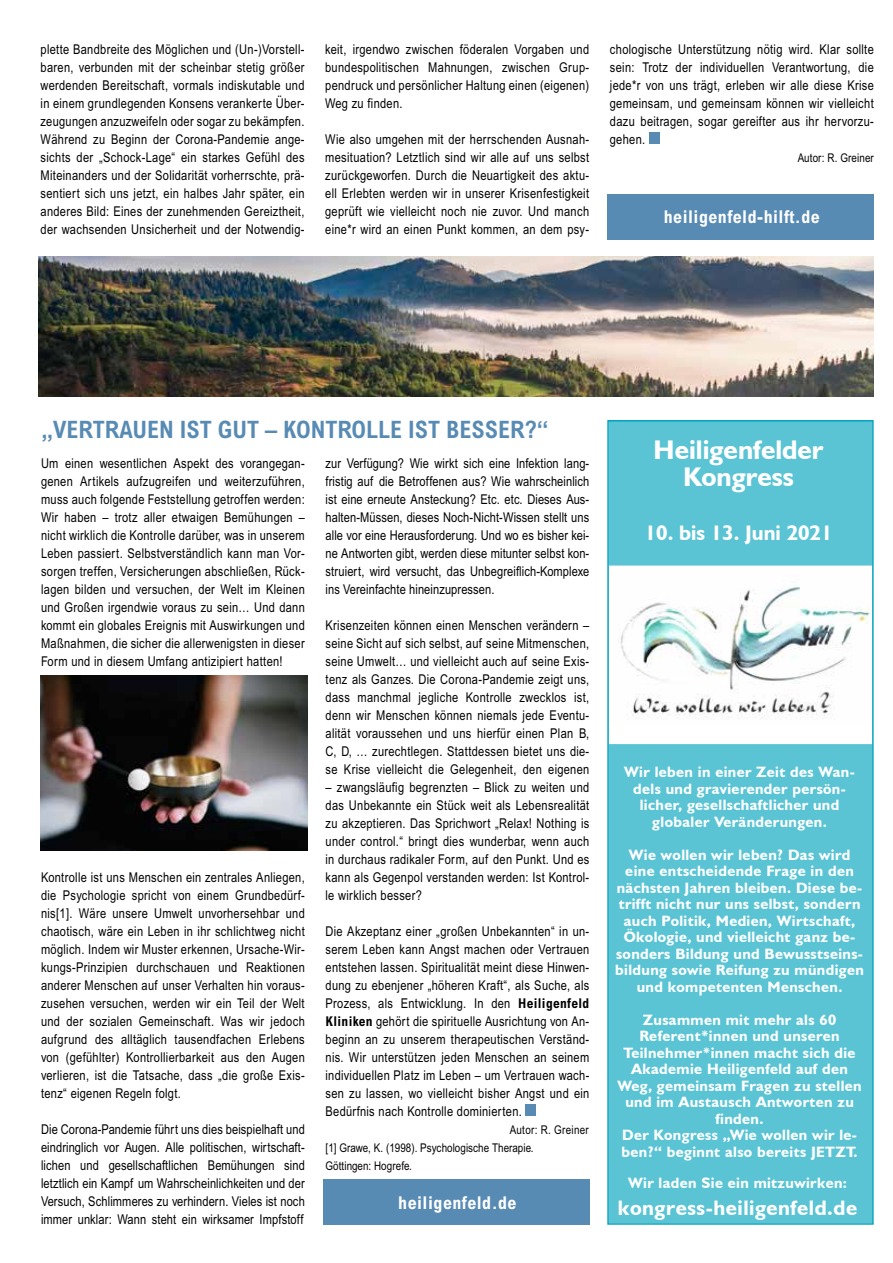
<style>
.page{position:relative;width:893px;height:1263px;background:#fff}
.page>*{position:absolute;margin:0;border:0;box-sizing:border-box;transform-origin:0 0}
.t1{font:700 27px/27px "Humanist 521 BT";color:#fff;text-align:center}
.t2{font:700 condensed 24px "Arial MT Std";color:#588bb4}
.t3{font:700 21px "Humanist 521 BT";letter-spacing:.025em;color:#fff}
.t4{font:700 21px "Humanist 521 BT";color:#fff}
.t5{font:700 condensed 17.7px "Arial MT Std";letter-spacing:.025em;color:#fff}
.t6{font:700 15px/16.5px "Humanist 521 BT";letter-spacing:.025em;color:#fff;text-align:center}
.t7{font:13.5px/18px "Arial Narrow MT Std";letter-spacing:.025em;color:#000;text-align:justify}
.t8{font:12px/18px "Arial Narrow MT Std";letter-spacing:.005em;color:#000}
.s1{font-family:"Arial MT Std";font-weight:700;font-stretch:condensed}
</style>
<div class="page">
<div style="left:649px;top:133px;width:10px;height:11px;background:#588bb4"></div>
<img style="left:38px;top:256px;width:836px;height:140px">
<div style="left:607px;top:194px;width:267px;height:46px;background:#588bb4"></div>
<div style="left:607px;top:418px;width:267px;height:149px;background:#5ac4d4;border:2px solid #fff"></div>
<div style="left:607px;top:743px;width:267px;height:482px;background:#5ac4d4;border:2px solid #fff"></div>
<img style="left:620px;top:585px;width:250px;height:133px">
<div style="left:607px;top:420px;width:267px;height:805px;border:2px solid #00a4be"></div>
<div style="left:526px;top:1105px;width:10px;height:11px;background:#588bb4"></div>
<img style="left:40px;top:675px;width:267px;height:175px">
<div style="left:323px;top:1179px;width:266px;height:46px;background:#588bb4"></div>
<p class="t7" style="left:41px;top:40px;width:265px">plette Bandbreite des Möglichen und (Un-)Vorstell&shy;baren, verbunden mit der scheinbar stetig größer werdenden Bereitschaft, vormals indiskutable und in einem grundlegenden Konsens verankerte Über&shy;zeugungen anzuzweifeln oder sogar zu bekämpfen.<br>Während zu Beginn der Corona-Pandemie ange&shy;sichts der „Schock-Lage“ ein starkes Gefühl des Miteinanders und der Solidarität vorherrschte, prä&shy;sentiert sich uns jetzt, ein halbes Jahr später, ein anderes Bild: Eines der zunehmenden Gereiztheit, der wachsenden Unsicherheit und der Notwendig-</p>
<p class="t7" style="left:325px;top:40px;width:265px">keit, irgendwo zwischen föderalen Vorgaben und bundespolitischen Mahnungen, zwischen Grup&shy;pendruck und persönlicher Haltung einen (eigenen)<br>Weg zu finden.</p>
<p class="t7" style="left:325px;top:130px;width:265px">Wie also umgehen mit der herrschenden Ausnah&shy;mesituation? Letztlich sind wir alle auf uns selbst zurückgeworfen. Durch die Neuartigkeit des aktu&shy;ell Erlebten werden wir in unserer Krisenfestigkeit geprüft wie vielleicht noch nie zuvor. Und manch eine*r wird an einen Punkt kommen, an dem psy-</p>
<p class="t7" style="left:610px;top:40px;width:265px">chologische Unterstützung nötig wird. Klar sollte sein: Trotz der individuellen Verantwortung, die jede*r von uns trägt, erleben wir alle diese Krise gemeinsam, und gemeinsam können wir vielleicht dazu beitragen, sogar gereifter aus ihr hervorzu&shy;gehen.</p>
<p class="t8" style="left:798px;top:149px;width:78px">Autor: R. Greiner</p>
<h3 class="t5" style="left:664px;top:207px;width:158px">heiligenfeld-hilft.de</h3>
<h2 class="t2" style="left:41px;top:415px;width:509px">„VERTRAUEN IST GUT – KONTROLLE IST BESSER?“</h2>
<p class="t7" style="left:41px;top:454px;width:265px">Um einen wesentlichen Aspekt des vorangegan&shy;genen Artikels aufzugreifen und weiterzuführen, muss auch folgende Feststellung getroffen werden:<br>Wir haben – trotz aller etwaigen Bemühungen – nicht wirklich die Kontrolle darüber, was in unserem Leben passiert. Selbstverständlich kann man Vor&shy;sorgen treffen, Versicherungen abschließen, Rück&shy;lagen bilden und versuchen, der Welt im Kleinen und Großen irgendwie voraus zu sein… Und dann kommt ein globales Ereignis mit Auswirkungen und Maßnahmen, die sicher die allerwenigsten in dieser Form und in diesem Umfang antizipiert hatten!</p>
<p class="t7" style="left:41px;top:868px;width:265px">Kontrolle ist uns Menschen ein zentrales Anliegen, die Psychologie spricht von einem Grundbedürf&shy;nis[1]. Wäre unsere Umwelt unvorhersehbar und chaotisch, wäre ein Leben in ihr schlichtweg nicht möglich. Indem wir Muster erkennen, Ursache-Wir&shy;kungs-Prinzipien durchschauen und Reaktionen anderer Menschen auf unser Verhalten hin voraus&shy;zusehen versuchen, werden wir ein Teil der Welt und der sozialen Gemeinschaft. Was wir jedoch aufgrund des alltäglich tausendfachen Erlebens von (gefühlter) Kontrollierbarkeit aus den Augen verlieren, ist die Tatsache, dass „die große Exis&shy;tenz“ eigenen Regeln folgt.</p>
<p class="t7" style="left:41px;top:1120px;width:265px">Die Corona-Pandemie führt uns dies beispielhaft und eindringlich vor Augen. Alle politischen, wirtschaft&shy;lichen und gesellschaftlichen Bemühungen sind letztlich ein Kampf um Wahrscheinlichkeiten und der Versuch, Schlimmeres zu verhindern. Vieles ist noch immer unklar: Wann steht ein wirksamer Impfstoff</p>
<p class="t7" style="left:326px;top:454px;width:265px">zur Verfügung? Wie wirkt sich eine Infektion lang&shy;fristig auf die Betroffenen aus? Wie wahrscheinlich ist eine erneute Ansteckung? Etc. etc. Dieses Aus&shy;halten-Müssen, dieses Noch-Nicht-Wissen stellt uns alle vor eine Herausforderung. Und wo es bisher kei&shy;ne Antworten gibt, werden diese mitunter selbst kon&shy;struiert, wird versucht, das Unbegreiflich-Komplexe ins Vereinfachte hineinzupressen.</p>
<p class="t7" style="left:326px;top:616px;width:265px">Krisenzeiten können einen Menschen verändern – seine Sicht auf sich selbst, auf seine Mitmenschen, seine Umwelt… und vielleicht auch auf seine Exis&shy;tenz als Ganzes. Die Corona-Pandemie zeigt uns, dass manchmal jegliche Kontrolle zwecklos ist, denn wir Menschen können niemals jede Eventu&shy;alität voraussehen und uns hierfür einen Plan B, C, D, … zurechtlegen. Stattdessen bietet uns die&shy;se Krise vielleicht die Gelegenheit, den eigenen</p>
<p class="t7" style="left:326px;top:778px;width:265px">– zwangsläufig begrenzten – Blick zu weiten und das Unbekannte ein Stück weit als Lebensrealität zu akzeptieren. Das Sprichwort „Relax! Nothing is under control.“ bringt dies wunderbar, wenn auch in durchaus radikaler Form, auf den Punkt. Und es kann als Gegenpol verstanden werden: Ist Kontrol&shy;le wirklich besser?</p>
<p class="t7" style="left:326px;top:922px;width:265px">Die Akzeptanz einer „großen Unbekannten“ in un&shy;serem Leben kann Angst machen oder Vertrauen entstehen lassen. Spiritualität meint diese Hinwen&shy;dung zu ebenjener „höheren Kraft“, als Suche, als Prozess, als Entwicklung. In den <span class="s1">Heiligenfeld Kliniken</span> gehört die spirituelle Ausrichtung von An&shy;beginn an zu unserem therapeutischen Verständ&shy;nis. Wir unterstützen jeden Menschen an seinem individuellen Platz im Leben – um Vertrauen wach&shy;sen zu lassen, wo vielleicht bisher Angst und ein Bedürfnis nach Kontrolle dominierten.</p>
<p class="t8" style="left:326px;top:1121px;width:265px;text-indent:184px">Autor: R. Greiner [1] Grawe, K. (1998). Psychologische Therapie.<br>Göttingen: Hogrefe.</p>
<h3 class="t5" style="left:398px;top:1192px;width:120px">heiligenfeld.de</h3>
<h1 class="t1" style="left:654px;top:435px;width:171px">Heiligenfelder<br>Kongress</h1>
<h3 class="t4" style="left:645px;top:519px;width:189px">10. bis 13. Juni 2021</h3>
<p class="t6" style="left:624px;top:764px;width:232px">Wir leben in einer Zeit des Wan&shy;dels und gravierender persön&shy;licher, gesellschaftlicher und globaler Veränderungen.</p>
<p class="t6" style="left:615px;top:846px;width:250px">Wie wollen wir leben? Das wird eine entscheidende Frage in den nächsten Jahren bleiben. Diese be&shy;trifft nicht nur uns selbst, sondern auch Politik, Medien, Wirtschaft, Ökologie, und vielleicht ganz be&shy;sonders Bildung und Bewusstseins&shy;bildung sowie Reifung zu mündigen und kompetenten Menschen.</p>
<p class="t6" style="left:617px;top:1011px;width:246px">Zusammen mit mehr als 60<br>Referent*innen und unseren<br>Teilnehmer*innen macht sich die<br>Akademie Heiligenfeld auf den<br>Weg, gemeinsam Fragen zu stellen und im Austausch Antworten zu finden.<br>Der Kongress „Wie wollen wir le&shy;ben?“ beginnt also bereits JETZT.</p>
<p class="t6" style="left:628px;top:1174px;width:220px">Wir laden Sie ein mitzuwirken:</p>
<h3 class="t3" style="left:618px;top:1195px;width:241px">kongress-heiligenfeld.de</h3>
</div>
